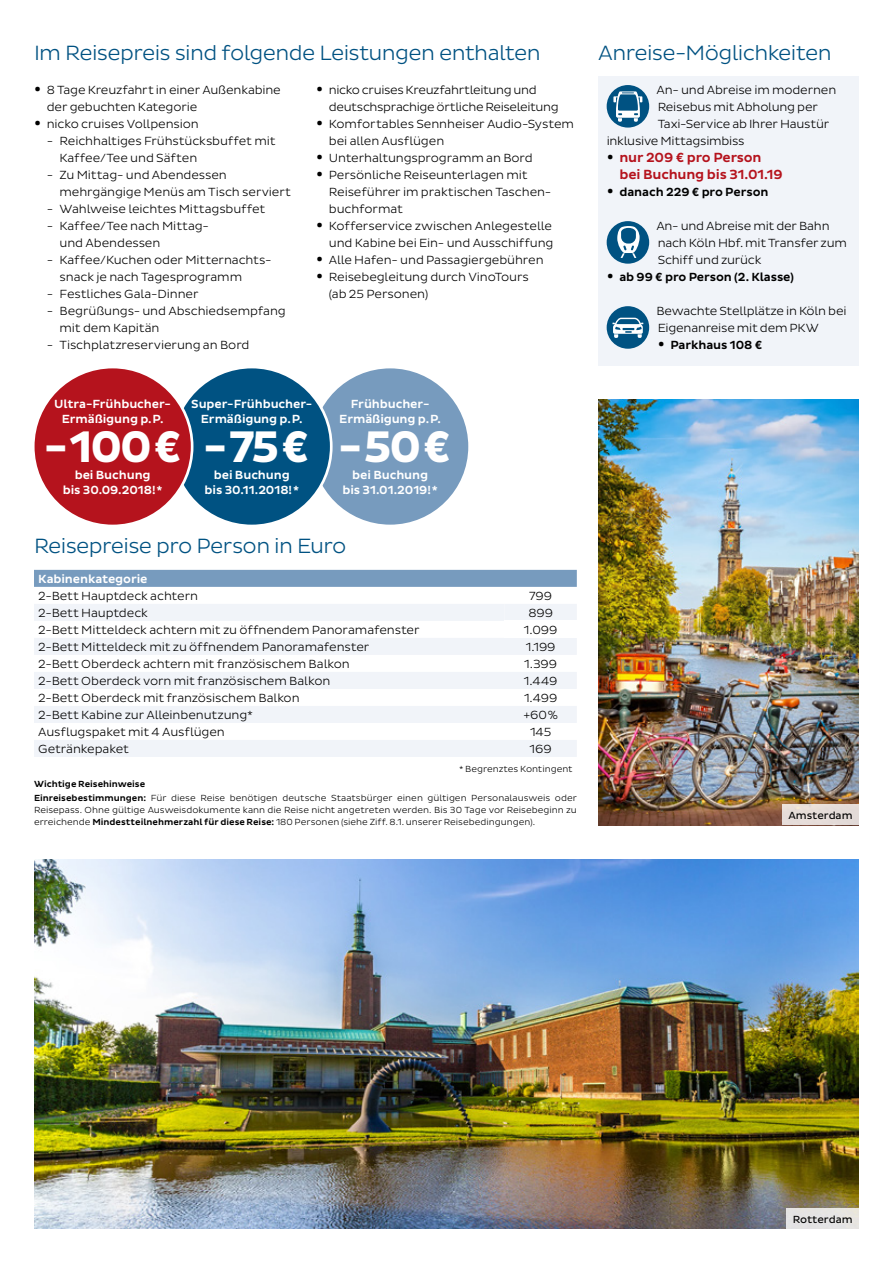
<style>
.page{position:relative;width:893px;height:1263px;background:#fff}
.page>*{position:absolute;margin:0;border:0;box-sizing:border-box;transform-origin:0 0}
.t1{font:700 45px "Pluto Sans";letter-spacing:-.05em;color:#fff}
.t2{font:300 21px "Pluto Sans";letter-spacing:-.03em;color:#005282}
.t3{font:500 13.5px/17px "Pluto Sans";letter-spacing:-.015em;color:#b5131d}
.t4{font:300 12px/17px "Pluto Sans";letter-spacing:-.01em;color:#000}
.t5{font:500 12px/15px "Pluto Sans";letter-spacing:-.01em;color:#fff;text-align:center}
.t6{font:300 12px/17px "Pluto Sans";letter-spacing:-.03em;color:#000}
.t7{font:500 12px "Pluto Sans";letter-spacing:-.01em;color:#000}
.t8{font:10.5px "Pluto Sans";letter-spacing:-.005em;color:#000}
.t9{font:300 9px/14.1px "Pluto Sans";color:#000}
.s1{font-weight:700;font-size:16.5px}
.s2{font-weight:500}
.s3{font-weight:700;font-size:16.5px;color:#000}
</style>
<div class="page">
<img style="left:34px;top:859px;width:825px;height:370px">
<div style="left:786px;top:1208px;width:73px;height:21px;background:#e5e4e3"></div>
<div style="left:598px;top:77px;width:261px;height:289px;background:#f1f4f9"></div>
<div style="left:607px;top:85px;width:42px;height:43px;background:#005282;border-radius:50%"></div>
<svg style="left:613px;top:91px;width:29px;height:31px"></svg>
<div style="left:607px;top:221px;width:42px;height:43px;background:#005282;border-radius:50%"></div>
<svg style="left:617px;top:226px;width:23px;height:32px"></svg>
<div style="left:607px;top:306px;width:42px;height:43px;background:#005282;border-radius:50%"></div>
<svg style="left:612px;top:318px;width:31px;height:20px"></svg>
<img style="left:598px;top:400px;width:261px;height:425px">
<div style="left:782px;top:804px;width:77px;height:21px;background:#e5dcd8"></div>
<div style="left:34px;top:570px;width:543px;height:17px;background:#779bbe"></div>
<svg style="left:34px;top:604px;width:543px;height:153px;fill:#f1f4f9"></svg>
<div style="left:504px;top:621px;width:73px;height:17px;background:#fff"></div>
<div style="left:311px;top:367px;width:159px;height:159px;background:#779bbe;border-radius:50%"></div>
<div style="left:172px;top:367px;width:159px;height:159px;background:#005282;border-radius:50%"></div>
<div style="left:33px;top:367px;width:159px;height:159px;background:#b5131d;border-radius:50%"></div>
<div style="left:32px;top:366px;width:161px;height:161px;border:3px solid #fff;border-radius:50%"></div>
<h2 class="t2" style="left:34px;top:40px;width:508px">Im Reisepreis sind folgende Leistungen enthalten</h2>
<p class="t4" style="left:47px;top:81px;width:236px;text-indent:-13px"><span class="s1">•</span> 8 Tage Kreuzfahrt in einer Außenkabine der gebuchten Kategorie</p>
<p class="t4" style="left:34px;top:115px;width:166px"><span class="s1">•</span> nicko cruises Vollpension</p>
<p class="t4" style="left:60px;top:132px;width:218px;text-indent:-13px">- Reichhaltiges Frühstücksbuffet mit<br>Kaffee/Tee und Säften</p>
<p class="t4" style="left:60px;top:166px;width:233px;text-indent:-13px">- Zu Mittag- und Abendessen mehrgängige Menüs am Tisch serviert</p>
<p class="t4" style="left:47px;top:200px;width:220px">- Wahlweise leichtes Mittagsbuffet</p>
<p class="t4" style="left:60px;top:217px;width:151px;text-indent:-13px">- Kaffee/Tee nach Mittag&shy;und Abendessen</p>
<p class="t4" style="left:60px;top:251px;width:212px;text-indent:-13px">- Kaffee/Kuchen oder Mitternachts&shy;snack je nach Tagesprogramm</p>
<p class="t4" style="left:47px;top:285px;width:153px">- Festliches Gala-Dinner</p>
<p class="t4" style="left:60px;top:302px;width:228px;text-indent:-13px">- Begrüßungs- und Abschiedsempfang mit dem Kapitän</p>
<p class="t4" style="left:47px;top:336px;width:204px">- Tischplatzreservierung an Bord</p>
<p class="t6" style="left:329px;top:81px;width:231px;text-indent:-13px"><span class="s1">•</span> nicko cruises Kreuzfahrtleitung und deutschsprachige örtliche Reiseleitung</p>
<p class="t4" style="left:329px;top:115px;width:247px;text-indent:-13px"><span class="s1">•</span> Komfortables Sennheiser Audio-System bei allen Ausflügen</p>
<p class="t4" style="left:316px;top:149px;width:218px"><span class="s1">•</span> Unterhaltungsprogramm an Bord</p>
<p class="t4" style="left:329px;top:166px;width:224px;text-indent:-13px"><span class="s1">•</span> Persönliche Reiseunterlagen mit<br>Reiseführer im praktischen Taschen&shy;buchformat</p>
<p class="t4" style="left:316px;top:217px;width:239px;text-align:right"><span class="s1">•</span> Kofferservice zwischen Anlegestelle und Kabine bei Ein- und Ausschiffung</p>
<p class="t4" style="left:316px;top:251px;width:229px"><span class="s1">•</span> Alle Hafen- und Passagiergebühren</p>
<p class="t4" style="left:329px;top:268px;width:202px;text-indent:-13px"><span class="s1">•</span> Reisebegleitung durch VinoTours (ab 25 Personen)</p>
<p class="t5" style="left:54px;top:396px;width:118px">Ultra-Frühbucher-<br>Ermäßigung p.P.</p>
<h1 class="t1" style="left:44px;top:421px;width:139px">-100€</h1>
<p class="t5" style="left:63px;top:468px;width:101px">bei Buchung<br>bis 30.09.2018!*</p>
<p class="t5" style="left:191px;top:396px;width:123px">Super-Frühbucher-<br>Ermäßigung p.P.</p>
<h1 class="t1" style="left:203px;top:421px;width:108px">-75€</h1>
<p class="t5" style="left:205px;top:468px;width:96px">bei Buchung bis 30.11.2018!*</p>
<p class="t5" style="left:339px;top:396px;width:103px">Frühbucher-<br>Ermäßigung p.P.</p>
<h1 class="t1" style="left:338px;top:421px;width:114px">-50€</h1>
<p class="t5" style="left:342px;top:468px;width:97px">bei Buchung bis 31.01.2019!*</p>
<h2 class="t2" style="left:34px;top:534px;width:314px">Reisepreise pro Person in Euro</h2>
<p class="t5" style="left:38px;top:572px;width:111px">Kabinenkategorie</p>
<p class="t4" style="left:38px;top:587px;width:161px">2-Bett Hauptdeck achtern</p>
<p class="t4" style="left:529px;top:587px;width:24px">799</p>
<p class="t4" style="left:38px;top:604px;width:111px">2-Bett Hauptdeck</p>
<p class="t4" style="left:528px;top:604px;width:26px">899</p>
<p class="t4" style="left:38px;top:621px;width:383px">2-Bett Mitteldeck achtern mit zu öffnendem Panoramafenster</p>
<p class="t4" style="left:524px;top:621px;width:35px">1.099</p>
<p class="t4" style="left:38px;top:638px;width:333px">2-Bett Mitteldeck mit zu öffnendem Panoramafenster</p>
<p class="t4" style="left:526px;top:638px;width:31px">1.199</p>
<p class="t4" style="left:38px;top:655px;width:313px">2-Bett Oberdeck achtern mit französischem Balkon</p>
<p class="t4" style="left:524px;top:655px;width:34px">1.399</p>
<p class="t4" style="left:38px;top:672px;width:294px">2-Bett Oberdeck vorn mit französischem Balkon</p>
<p class="t4" style="left:524px;top:672px;width:35px">1.449</p>
<p class="t4" style="left:38px;top:689px;width:263px">2-Bett Oberdeck mit französischem Balkon</p>
<p class="t4" style="left:524px;top:689px;width:35px">1.499</p>
<p class="t4" style="left:38px;top:706px;width:216px">2-Bett Kabine zur Alleinbenutzung*</p>
<p class="t4" style="left:523px;top:706px;width:36px">+60%</p>
<p class="t4" style="left:38px;top:723px;width:188px">Ausflugspaket mit 4 Ausflügen</p>
<p class="t4" style="left:530px;top:723px;width:23px">145</p>
<p class="t4" style="left:38px;top:740px;width:92px">Getränkepaket</p>
<p class="t4" style="left:530px;top:740px;width:24px">169</p>
<p class="t9" style="left:459px;top:762px;width:115px">* Begrenztes Kontingent</p>
<p class="t9" style="left:34px;top:777px;width:544px"><span class="s2">Wichtige Reisehinweise<br>Einreisebestimmungen:</span> Für diese Reise benötigen deutsche Staatsbürger einen gültigen Personalausweis oder</p>
<p class="t9" style="left:34px;top:804px;width:544px;line-height:12px">Reisepass. Ohne gültige Ausweisdokumente kann die Reise nicht angetreten werden. Bis 30 Tage vor Reisebeginn zu erreichende <span class="s2">Mindestteilnehmerzahl für diese Reise:</span> 180 Personen (siehe Ziff. 8.1. unserer Reisebedingungen).</p>
<h2 class="t2" style="left:598px;top:40px;width:235px">Anreise-Möglichkeiten</h2>
<p class="t4" style="left:656px;top:81px;width:181px">An- und Abreise im modernen</p>
<p class="t4" style="left:658px;top:98px;width:162px">Reisebus mit Abholung per</p>
<p class="t4" style="left:658px;top:115px;width:173px">Taxi-Service ab Ihrer Haustür</p>
<p class="t4" style="left:607px;top:132px;width:139px">inklusive Mittagsimbiss</p>
<p class="t3" style="left:619px;top:149px;width:165px;text-indent:-13px"><span class="s3">•</span> nur 209 € pro Person bei Buchung bis 31.01.19</p>
<p class="t7" style="left:607px;top:185px;width:163px"><span class="s1">•</span> danach 229 € pro Person</p>
<p class="t4" style="left:656px;top:217px;width:192px">An- und Abreise mit der Bahn nach Köln Hbf. mit Transfer zum<br>Schiff und zurück</p>
<p class="t7" style="left:607px;top:270px;width:189px"><span class="s1">•</span> ab 99 € pro Person (2. Klasse)</p>
<p class="t4" style="left:656px;top:302px;width:192px">Bewachte Stellplätze in Köln bei<br>Eigenanreise mit dem PKW</p>
<p class="t7" style="left:658px;top:338px;width:106px"><span class="s1">•</span> Parkhaus 108 €</p>
<p class="t8" style="left:788px;top:809px;width:66px">Amsterdam</p>
<p class="t8" style="left:793px;top:1213px;width:61px">Rotterdam</p>
</div>
